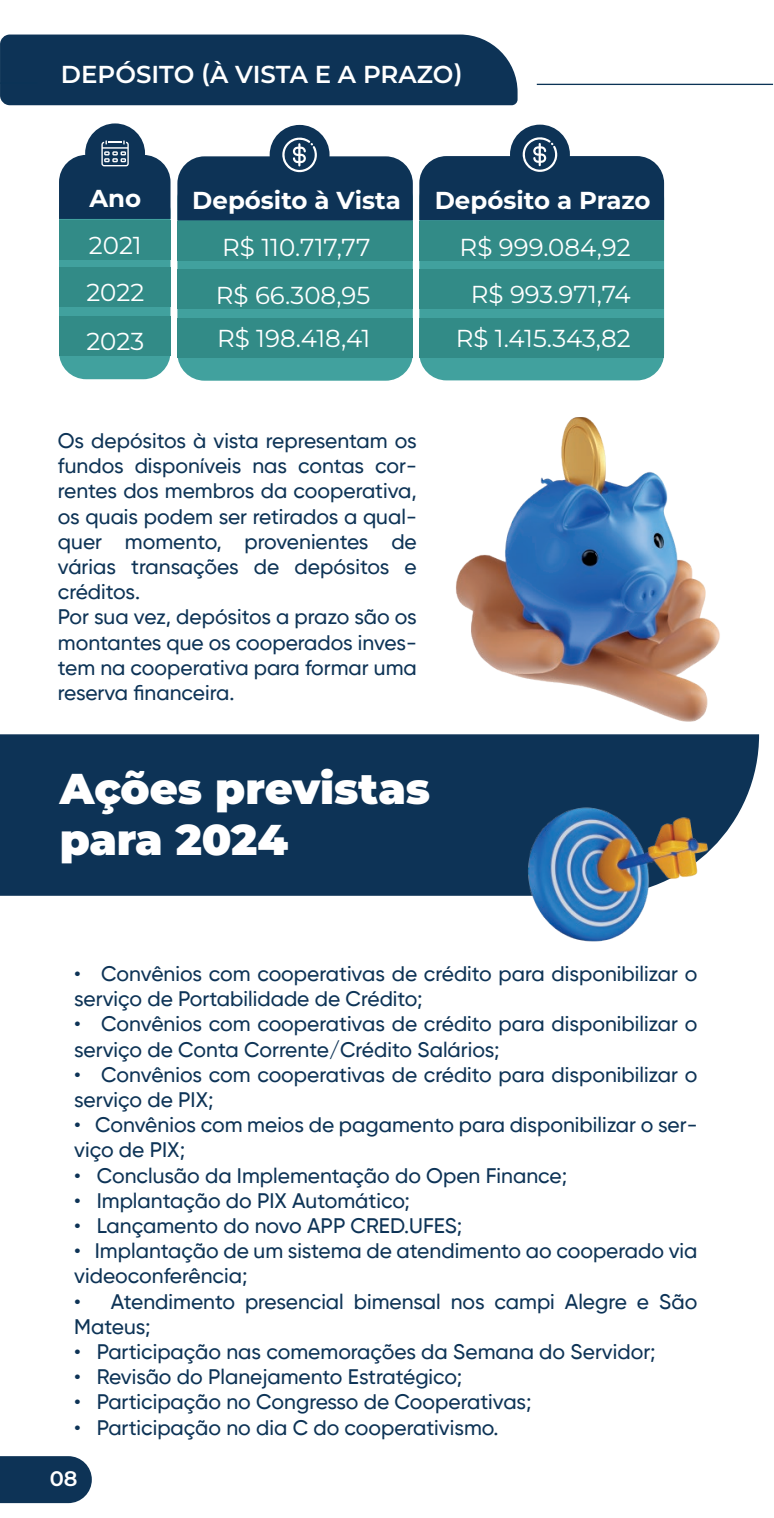
<style>
.page{position:relative;width:774px;height:1518px;background:#fff}
.page>*{position:absolute;margin:0;border:0;box-sizing:border-box;transform-origin:0 0}
.t1{font:900 43.05px/51.6px "Montserrat";color:#fff}
.t2{font:24.5px/48.3px "Montserrat";color:#fff;text-align:justify}
.t3{font:700 24.5px "Montserrat";color:#fff}
.t4{font:600 24.5px "Montserrat";color:#fff}
.t5{font:500 21px/25.2px "Gilroy";color:#0d3356}
.t6{font:600 21px "Montserrat";color:#fff}
</style>
<div class="page">
<div style="left:0;top:35px;width:517px;height:70px;background:#0d3356"></div>
<hr style="left:0;top:82px;width:37px;height:2px;background:#0b3456">
<hr style="left:537px;top:84px;width:236px;height:1px;background:#0b3456">
<div style="left:59px;top:185px;width:111px;height:194px;background:#41a19e;border-radius:27px"></div>
<div style="left:59px;top:268px;width:111px;height:39px;background:#328b87"></div>
<div style="left:59px;top:316px;width:111px;height:40px;background:#328b87"></div>
<div style="left:59px;top:220px;width:111px;height:40px;background:#328b87"></div>
<div style="left:177px;top:172px;width:236px;height:209px;background:#41a19e;border-radius:27px"></div>
<div style="left:177px;top:269px;width:236px;height:40px;background:#328b87"></div>
<div style="left:177px;top:318px;width:236px;height:40px;background:#328b87"></div>
<div style="left:177px;top:221px;width:236px;height:40px;background:#328b87"></div>
<div style="left:270px;top:125px;width:59px;height:60px;background:#0d3356;border-radius:50%"></div>
<div style="left:85px;top:123px;width:60px;height:60px;background:#0d3356;border-radius:50%"></div>
<svg style="left:177px;top:137px;width:236px;height:83px"></svg>
<div style="left:419px;top:172px;width:245px;height:208px;background:#41a19e;border-radius:27px"></div>
<div style="left:419px;top:269px;width:245px;height:40px;background:#328b87"></div>
<div style="left:419px;top:318px;width:245px;height:40px;background:#328b87"></div>
<div style="left:419px;top:221px;width:245px;height:40px;background:#328b87"></div>
<div style="left:510px;top:125px;width:60px;height:60px;background:#0d3356;border-radius:50%"></div>
<svg style="left:419px;top:137px;width:245px;height:83px"></svg>
<svg style="left:59px;top:140px;width:111px;height:79px"></svg>
<div style="left:0;top:734px;width:759px;height:162px;background:#0d3356"></div>
<img style="left:430px;top:375px;width:290px;height:347px">
<img style="left:524px;top:801px;width:188px;height:141px">
<svg style="left:0;top:1456px;width:92px;height:47px;background:#1b3f60"></svg>
<p class="t4" style="left:61px;top:58px;width:403px">DEPÓSITO (À VISTA E A PRAZO)</p>
<p class="t3" style="left:90px;top:182px;width:53px">Ano</p>
<p class="t2" style="left:86px;top:220px;width:59px">2021<br>2022<br>2023</p>
<p class="t3" style="left:192px;top:184px;width:210px">Depósito à Vista</p>
<p class="t2" style="left:216px;top:223px;width:156px;line-height:47.6px">R$ 110.717,77<br>R$ 66.308,95</p>
<p class="t2" style="left:217px;top:314px;width:155px">R$ 198.418,41</p>
<p class="t3" style="left:435px;top:184px;width:217px">Depósito a Prazo</p>
<p class="t2" style="left:460px;top:223px;width:173px;line-height:47.6px;text-align:center">R$ 999.084,92<br>R$ 993.971,74</p>
<p class="t2" style="left:456px;top:313px;width:177px">R$ 1.415.343,82</p>
<p class="t5" style="left:58px;top:428px;width:360px">Os depósitos à vista representam os fundos disponíveis nas contas cor&shy;rentes dos membros da cooperativa, os quais podem ser retirados a qual&shy;quer momento, provenientes de várias transações de depósitos e créditos.<br>Por sua vez, depósitos a prazo são os montantes que os cooperados inves&shy;tem na cooperativa para formar uma reserva financeira.</p>
<h1 class="t1" style="left:60px;top:762px;width:372px">Ações previstas para 2024</h1>
<p class="t5" style="left:74px;top:961px;width:625px">• Convênios com cooperativas de crédito para disponibilizar o serviço de Portabilidade de Crédito;</p>
<p class="t5" style="left:74px;top:1011px;width:625px">• Convênios com cooperativas de crédito para disponibilizar o serviço de Conta Corrente/Crédito Salários;</p>
<p class="t5" style="left:74px;top:1062px;width:625px">• Convênios com cooperativas de crédito para disponibilizar o serviço de PIX;</p>
<p class="t5" style="left:74px;top:1112px;width:625px">• Convênios com meios de pagamento para disponibilizar o ser&shy;viço de PIX;</p>
<p class="t5" style="left:74px;top:1162px;width:494px">• Conclusão da Implementação do Open Finance;</p>
<p class="t5" style="left:74px;top:1188px;width:337px">• Implantação do PIX Automático;</p>
<p class="t5" style="left:74px;top:1213px;width:389px">• Lançamento do novo APP CRED.UFES;</p>
<p class="t5" style="left:74px;top:1238px;width:625px">• Implantação de um sistema de atendimento ao cooperado via videoconferência;</p>
<p class="t5" style="left:74px;top:1288px;width:625px">• Atendimento presencial bimensal nos campi Alegre e São<br>Mateus;</p>
<p class="t5" style="left:74px;top:1339px;width:583px">• Participação nas comemorações da Semana do Servidor;</p>
<p class="t5" style="left:74px;top:1364px;width:389px">• Revisão do Planejamento Estratégico;</p>
<p class="t5" style="left:74px;top:1389px;width:459px">• Participação no Congresso de Cooperativas;</p>
<p class="t5" style="left:74px;top:1414px;width:426px">• Participação no dia C do cooperativismo.</p>
<p class="t6" style="left:50px;top:1464px;width:29px">08</p>
</div>
